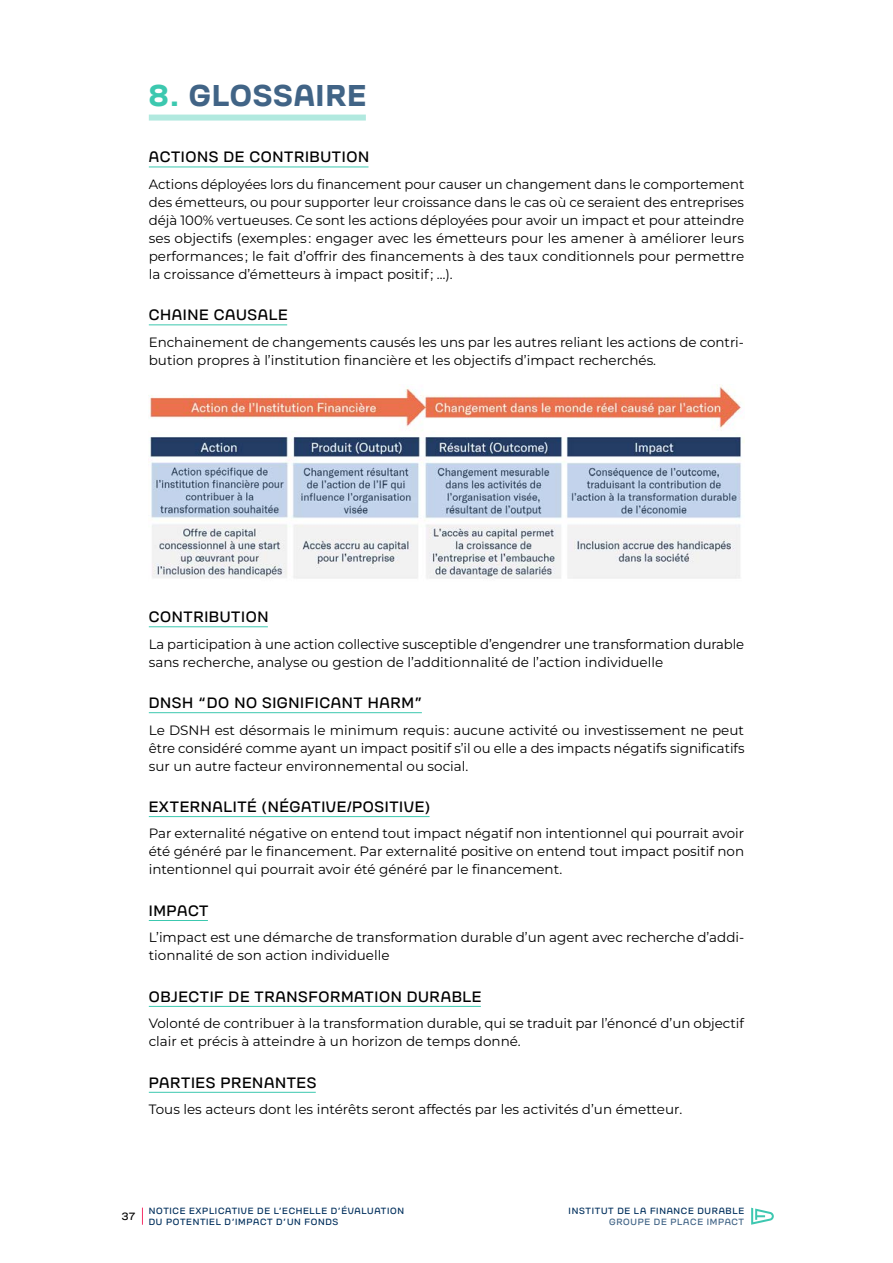
<style>
.page{position:relative;width:893px;height:1263px;background:#fff}
.page>*{position:absolute;margin:0;border:0;box-sizing:border-box;transform-origin:0 0}
.t1{font:700 30px "Toroka";letter-spacing:.025em;color:#416486}
.t2{font:15px "Toroka";letter-spacing:.04em;color:#000}
.t3{font:13.5px/18px "Montserrat";color:#000}
.t4{font:10.5px "Toroka";color:#000}
.t5{font:9px/10.8px "Toroka";letter-spacing:.075em;color:#02305d}
.t6{font:9px "Toroka";letter-spacing:.075em;color:#416486}
.s1{color:#3cc8af}
</style>
<div class="page">
<svg style="left:751px;top:1208px;width:23px;height:17px"></svg>
<svg style="left:142px;top:1207px;width:1px;height:18px"></svg>
<div style="left:149px;top:115px;width:217px;height:6px;background:#b1e9df"></div>
<hr style="left:149px;top:167px;width:219px;height:1px;background:#3cc8af">
<hr style="left:149px;top:324px;width:138px;height:1px;background:#3cc8af">
<hr style="left:149px;top:626px;width:119px;height:1px;background:#3cc8af">
<hr style="left:149px;top:712px;width:273px;height:1px;background:#3cc8af">
<hr style="left:149px;top:816px;width:281px;height:1px;background:#3cc8af">
<hr style="left:149px;top:920px;width:59px;height:1px;background:#3cc8af">
<hr style="left:149px;top:1006px;width:332px;height:1px;background:#3cc8af">
<hr style="left:149px;top:1092px;width:167px;height:1px;background:#3cc8af">
<img style="left:149px;top:385px;width:595px;height:194px">
<h1 class="t1" style="left:149px;top:72px;width:219px"><span class="s1">8.</span> GLOSSAIRE</h1>
<p class="t2" style="left:149px;top:146px;width:222px">ACTIONS DE CONTRIBUTION</p>
<p class="t3" style="left:149px;top:175px;width:597px;text-align:justify">Actions déployées lors du financement pour causer un changement dans le comportement des émetteurs, ou pour supporter leur croissance dans le cas où ce seraient des entreprises déjà 100% vertueuses. Ce sont les actions déployées pour avoir un impact et pour atteindre ses objectifs (exemples : engager avec les émetteurs pour les amener à améliorer leurs performances ; le fait d’offrir des financements à des taux conditionnels pour permettre la croissance d’émetteurs à impact positif ; …).</p>
<p class="t2" style="left:149px;top:304px;width:140px">CHAINE CAUSALE</p>
<p class="t3" style="left:149px;top:333px;width:597px">Enchainement de changements causés les uns par les autres reliant les actions de contri&shy;bution propres à l’institution financière et les objectifs d’impact recherchés.</p>
<p class="t2" style="left:149px;top:606px;width:121px">CONTRIBUTION</p>
<p class="t3" style="left:149px;top:634px;width:597px">La participation à une action collective susceptible d’engendrer une transformation durable sans recherche, analyse ou gestion de l’additionnalité de l’action individuelle</p>
<p class="t2" style="left:149px;top:691px;width:275px">DNSH “DO NO SIGNIFICANT HARM”</p>
<p class="t3" style="left:149px;top:720px;width:597px;text-align:justify">Le DSNH est désormais le minimum requis : aucune activité ou investissement ne peut être considéré comme ayant un impact positif s’il ou elle a des impacts négatifs significatifs sur un autre facteur environnemental ou social.</p>
<p class="t2" style="left:149px;top:795px;width:283px">EXTERNALITÉ (NÉGATIVE/POSITIVE)</p>
<p class="t3" style="left:149px;top:824px;width:597px;text-align:justify">Par externalité négative on entend tout impact négatif non intentionnel qui pourrait avoir été généré par le financement. Par externalité positive on entend tout impact positif non intentionnel qui pourrait avoir été généré par le financement.</p>
<p class="t2" style="left:149px;top:899px;width:61px">IMPACT</p>
<p class="t3" style="left:149px;top:928px;width:597px">L’impact est une démarche de transformation durable d’un agent avec recherche d’addi&shy;tionnalité de son action individuelle</p>
<p class="t2" style="left:149px;top:985px;width:334px">OBJECTIF DE TRANSFORMATION DURABLE</p>
<p class="t3" style="left:149px;top:1014px;width:597px">Volonté de contribuer à la transformation durable, qui se traduit par l’énoncé d’un objectif clair et précis à atteindre à un horizon de temps donné.</p>
<p class="t2" style="left:149px;top:1071px;width:169px">PARTIES PRENANTES</p>
<p class="t3" style="left:149px;top:1100px;width:535px">Tous les acteurs dont les intérêts seront affectés par les activités d’un émetteur.</p>
<p class="t4" style="left:122px;top:1208px;width:15px">37</p>
<p class="t5" style="left:149px;top:1204px;width:257px">NOTICE EXPLICATIVE DE L’ECHELLE D’ÉVALUATION<br>DU POTENTIEL D’IMPACT D’UN FONDS</p>
<p class="t5" style="left:569px;top:1204px;width:177px">INSTITUT DE LA FINANCE DURABLE</p>
<p class="t6" style="left:609px;top:1215px;width:137px">GROUPE DE PLACE IMPACT</p>
</div>
